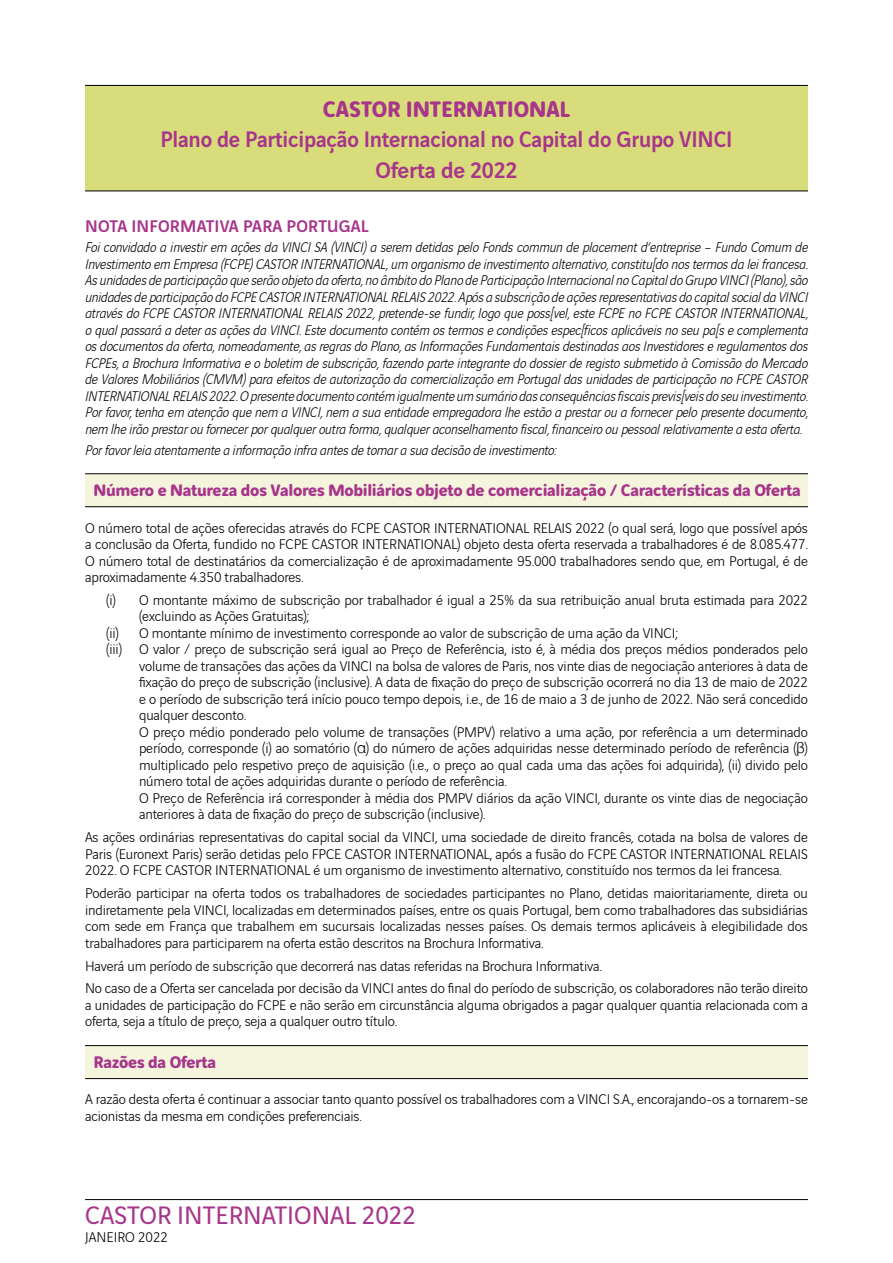
<style>
.page{position:relative;width:893px;height:1263px;background:#fff}
.page>*{position:absolute;margin:0;border:0;box-sizing:border-box;transform-origin:0 0}
.t1{font:27px "Vinci Sans";color:#a7358b}
.t2{font:500 24px/30.8px "Vinci Sans";letter-spacing:-.01em;color:#a7358b;text-align:center;scale:.96 1}
.t3{font:700 24px "Vinci Rounded";letter-spacing:-.01em;color:#a7358b}
.t4{font:700 18px "Vinci Rounded";letter-spacing:-.02em;color:#a7358b}
.t5{font:500 18px "Vinci Sans";letter-spacing:.01em;color:#a7358b}
.t6{font:300 15px/16.5px "Vinci Sans";letter-spacing:-.01em;color:#000;text-align:justify}
.t7{font:italic 300 15px/16.5px "Vinci Sans";letter-spacing:-.01em;color:#000;text-align:justify}
.s1{font-family:"Helvetica"}
</style>
<div class="page">
<hr style="left:85px;top:1199px;width:723px;height:1px;background:#000">
<div style="left:85px;top:85px;width:723px;height:106px;background:#d9dc7b"></div>
<hr style="left:85px;top:85px;width:723px;height:1px;background:#000">
<hr style="left:85px;top:191px;width:723px;height:1px;background:#000">
<div style="left:85px;top:474px;width:723px;height:33px;background:#f5f5de"></div>
<hr style="left:85px;top:473px;width:723px;height:1px;background:#000">
<hr style="left:85px;top:506px;width:723px;height:1px;background:#000">
<div style="left:85px;top:1045px;width:723px;height:33px;background:#f5f5de"></div>
<hr style="left:85px;top:1045px;width:723px;height:1px;background:#000">
<hr style="left:85px;top:1078px;width:723px;height:1px;background:#000">
<h2 class="t3" style="left:323px;top:91px;width:249px">CASTOR INTERNATIONAL</h2>
<h2 class="t2" style="left:160px;top:122px;width:597px">Plano de Participação Internacional no Capital do Grupo VINCI<br>Oferta de 2022</h2>
<p class="t5" style="left:85px;top:212px;width:285px">NOTA INFORMATIVA PARA PORTUGAL</p>
<p class="t7" style="left:85px;top:238px;width:724px">Foi convidado a investir em ações da VINCI SA (VINCI) a serem detidas pelo Fonds commun de placement d’entreprise – Fundo Comum de Investimento em Empresa (FCPE) CASTOR INTERNATIONAL, um organismo de investimento alternativo, constitu[do nos termos da lei francesa.<br>As unidades de participação que serão objeto da oferta, no âmbito do Plano de Participação Internacional no Capital do Grupo VINCI (Plano), são unidades de participação do FCPE CASTOR INTERNATIONAL RELAIS 2022. Após a subscrição de ações representativas do capital social da VINCI através do FCPE CASTOR INTERNATIONAL RELAIS 2022, pretende-se fundir, logo que poss[vel, este FCPE no FCPE CASTOR INTERNATIONAL, o qual passará a deter as ações da VINCI. Este documento contém os termos e condições espec[ficos aplicáveis no seu pa[s e complementa os documentos da oferta, nomeadamente, as regras do Plano, as Informações Fundamentais destinadas aos Investidores e regulamentos dos FCPEs, a Brochura Informativa e o boletim de subscrição, fazendo parte integrante do dossier de registo submetido à Comissão do Mercado de Valores Mobiliários (CMVM) para efeitos de autorização da comercialização em Portugal das unidades de participação no FCPE CASTOR INTERNATIONAL RELAIS 2022. O presente documento contém igualmente um sumário das consequências fiscais previs[veis do seu investimento.<br>Por favor, tenha em atenção que nem a VINCI, nem a sua entidade empregadora lhe estão a prestar ou a fornecer pelo presente documento, nem lhe irão prestar ou fornecer por qualquer outra forma, qualquer aconselhamento fiscal, financeiro ou pessoal relativamente a esta oferta.</p>
<p class="t7" style="left:85px;top:440px;width:473px">Por favor leia atentamente a informação infra antes de tomar a sua decisão de investimento:</p>
<p class="t4" style="left:94px;top:477px;width:709px">Número e Natureza dos Valores Mobiliários objeto de comercialização / Características da Oferta</p>
<p class="t6" style="left:85px;top:518px;width:724px">O número total de ações oferecidas através do FCPE CASTOR INTERNATIONAL RELAIS 2022 (o qual será, logo que possível após a conclusão da Oferta, fundido no FCPE CASTOR INTERNATIONAL) objeto desta oferta reservada a trabalhadores é de 8.085.477.<br>O número total de destinatários da comercialização é de aproximadamente 95.000 trabalhadores sendo que, em Portugal, é de aproximadamente 4.350 trabalhadores.</p>
<p class="t6" style="left:106px;top:590px;width:703px">(i) O montante máximo de subscrição por trabalhador é igual a 25% da sua retribuição anual bruta estimada para 2022</p>
<p class="t6" style="left:139px;top:607px;width:172px">(excluindo as Ações Gratuitas);</p>
<p class="t6" style="left:106px;top:623px;width:573px">(ii) O montante mínimo de investimento corresponde ao valor de subscrição de uma ação da VINCI;</p>
<p class="t6" style="left:106px;top:640px;width:703px">(iii) O valor / preço de subscrição será igual ao Preço de Referência, isto é, à média dos preços médios ponderados pelo</p>
<p class="t6" style="left:139px;top:656px;width:670px">volume de transações das ações da VINCI na bolsa de valores de Paris, nos vinte dias de negociação anteriores à data de</p>
<p class="t6" style="left:139px;top:673px;width:670px">fixação do preço de subscrição (inclusive). A data de fixação do preço de subscrição ocorrerá no dia 13 de maio de 2022</p>
<p class="t6" style="left:139px;top:689px;width:670px">e o período de subscrição terá início pouco tempo depois, i.e., de 16 de maio a 3 de junho de 2022. Não será concedido</p>
<p class="t6" style="left:139px;top:706px;width:109px">qualquer desconto.</p>
<p class="t6" style="left:139px;top:722px;width:670px">O preço médio ponderado pelo volume de transações (PMPV) relativo a uma ação, por referência a um determinado</p>
<p class="t6" style="left:139px;top:739px;width:670px">período, corresponde (i) ao somatório (<span class="s1">α</span>) do número de ações adquiridas nesse determinado período de referência (<span class="s1">β</span>)</p>
<p class="t6" style="left:139px;top:755px;width:670px">multiplicado pelo respetivo preço de aquisição (i.e., o preço ao qual cada uma das ações foi adquirida), (ii) divido pelo</p>
<p class="t6" style="left:139px;top:772px;width:369px">número total de ações adquiridas durante o período de referência.</p>
<p class="t6" style="left:139px;top:788px;width:670px">O Preço de Referência irá corresponder à média dos PMPV diários da ação VINCI, durante os vinte dias de negociação</p>
<p class="t6" style="left:139px;top:805px;width:348px">anteriores à data de fixação do preço de subscrição (inclusive).</p>
<p class="t6" style="left:85px;top:828px;width:724px">As ações ordinárias representativas do capital social da VINCI, uma sociedade de direito francês, cotada na bolsa de valores de Paris (Euronext Paris) serão detidas pelo FPCE CASTOR INTERNATIONAL, após a fusão do FCPE CASTOR INTERNATIONAL RELAIS 2022. O FCPE CASTOR INTERNATIONAL é um organismo de investimento alternativo, constituído nos termos da lei francesa.</p>
<p class="t6" style="left:85px;top:884px;width:724px">Poderão participar na oferta todos os trabalhadores de sociedades participantes no Plano, detidas maioritariamente, direta ou indiretamente pela VINCI, localizadas em determinados países, entre os quais Portugal, bem como trabalhadores das subsidiárias com sede em França que trabalhem em sucursais localizadas nesses países. Os demais termos aplicáveis à elegibilidade dos trabalhadores para participarem na oferta estão descritos na Brochura Informativa.</p>
<p class="t6" style="left:85px;top:953px;width:724px;line-height:22.8px">Haverá um período de subscrição que decorrerá nas datas referidas na Brochura Informativa.<br>No caso de a Oferta ser cancelada por decisão da VINCI antes do final do período de subscrição, os colaboradores não terão direito</p>
<p class="t6" style="left:85px;top:995px;width:724px">a unidades de participação do FCPE e não serão em circunstância alguma obrigados a pagar qualquer quantia relacionada com a oferta, seja a título de preço, seja a qualquer outro título.</p>
<p class="t4" style="left:94px;top:1049px;width:124px">Razões da Oferta</p>
<p class="t6" style="left:85px;top:1090px;width:724px">A razão desta oferta é continuar a associar tanto quanto possível os trabalhadores com a VINCI S.A., encorajando-os a tornarem-se acionistas da mesma em condições preferenciais.</p>
<h1 class="t1" style="left:85px;top:1195px;width:332px">CASTOR INTERNATIONAL 2022</h1>
<p class="t6" style="left:85px;top:1228px;width:84px">JANEIRO 2022</p>
</div>
